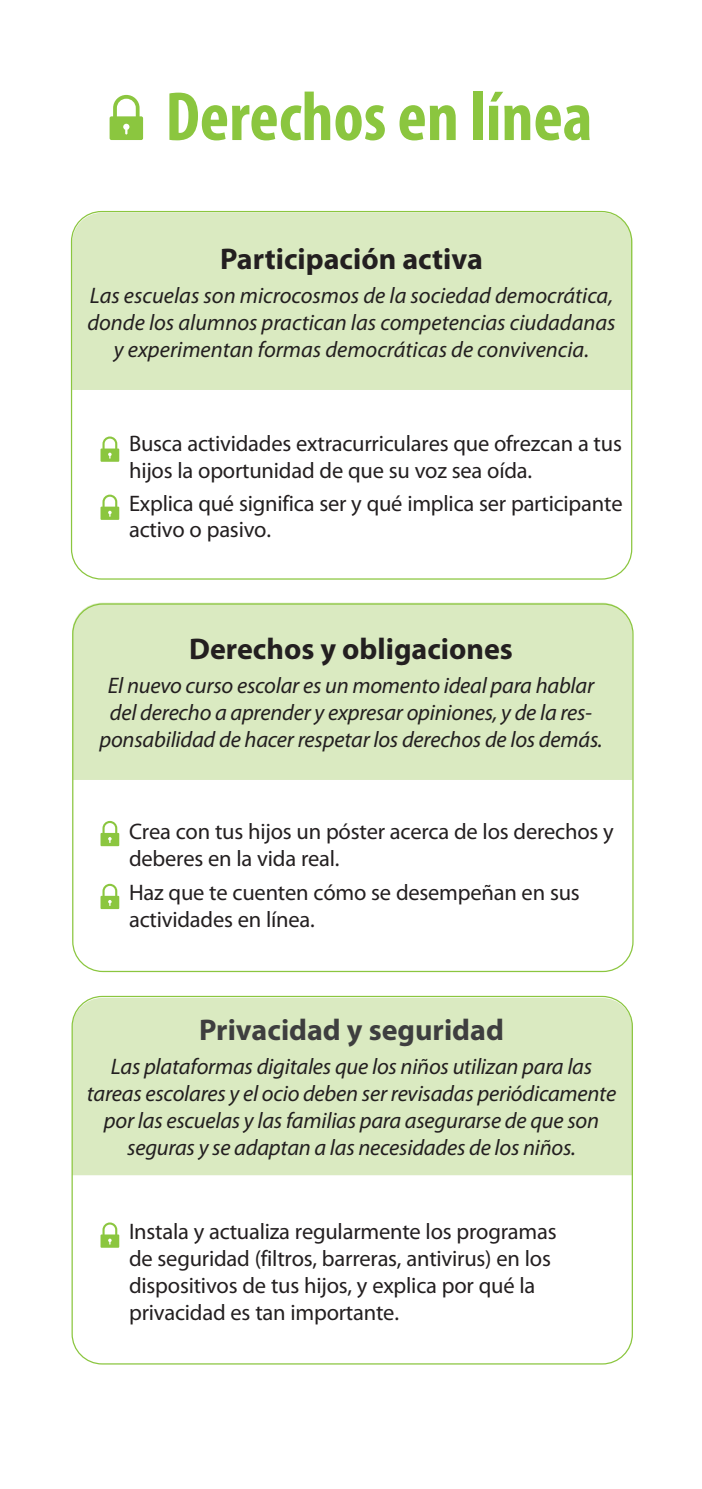
<style>
.page{position:relative;width:702px;height:1489px;background:#fff}
.page>*{position:absolute;margin:0;border:0;box-sizing:border-box;transform-origin:0 0}
.t1{font:700 condensed 70px "Myriad Pro";color:#8bc63f}
.t2{font:700 30px "Myriad Pro";color:#231f20}
.t3{font:700 30px "Myriad Pro";color:#3e3e3f}
.t4{font:italic 22.5px/27px "Myriad Pro";letter-spacing:-.01em;color:#231f20;text-align:center}
.t5{font:22.5px/27px "Myriad Pro";letter-spacing:-.01em;color:#231f20}
</style>
<div class="page">
<svg style="left:110px;top:95px;width:33px;height:45px"></svg>
<div style="left:72px;top:213px;width:560px;height:177px;background:#daeac1"></div>
<div style="left:72px;top:602px;width:560px;height:178px;background:#daeac1"></div>
<div style="left:73px;top:997px;width:558px;height:178px;background:#daeac1"></div>
<svg style="left:100px;top:820px;width:19px;height:26px"></svg>
<svg style="left:100px;top:883px;width:19px;height:26px"></svg>
<svg style="left:100px;top:1222px;width:19px;height:25px"></svg>
<svg style="left:100px;top:436px;width:19px;height:26px"></svg>
<svg style="left:100px;top:494px;width:19px;height:26px"></svg>
<h1 class="t1" style="left:165px;top:73px;width:428px">Derechos en línea</h1>
<h2 class="t2" style="left:220px;top:239px;width:264px">Participación activa</h2>
<p class="t4" style="left:87px;top:281px;width:529px">Las escuelas son microcosmos de la sociedad democrática, donde los alumnos practican las competencias ciudadanas y experimentan formas democráticas de convivencia.</p>
<p class="t5" style="left:129px;top:430px;width:494px">Busca actividades extracurriculares que ofrezcan a tus hijos la oportunidad de que su voz sea oída.</p>
<p class="t5" style="left:129px;top:490px;width:495px;line-height:25.8px">Explica qué significa ser y qué implica ser participante activo o pasivo.</p>
<h2 class="t2" style="left:189px;top:628px;width:325px">Derechos y obligaciones</h2>
<p class="t4" style="left:99px;top:671px;width:504px">El nuevo curso escolar es un momento ideal para hablar del derecho a aprender y expresar opiniones, y de la res&shy;ponsabilidad de hacer respetar los derechos de los demás.</p>
<p class="t5" style="left:129px;top:817px;width:486px">Crea con tus hijos un póster acerca de los derechos y deberes en la vida real.</p>
<p class="t5" style="left:129px;top:878px;width:452px">Haz que te cuenten cómo se desempeñan en sus actividades en línea.</p>
<h2 class="t3" style="left:199px;top:1010px;width:306px">Privacidad y seguridad</h2>
<p class="t4" style="left:87px;top:1052px;width:531px">Las plataformas digitales que los niños utilizan para las tareas escolares y el ocio deben ser revisadas periódicamente por las escuelas y las familias para asegurarse de que son seguras y se adaptan a las necesidades de los niños.</p>
<p class="t5" style="left:129px;top:1217px;width:429px">Instala y actualiza regularmente los programas de seguridad (filtros, barreras, antivirus) en los dispositivos de tus hijos, y explica por qué la privacidad es tan importante.</p>
</div>
